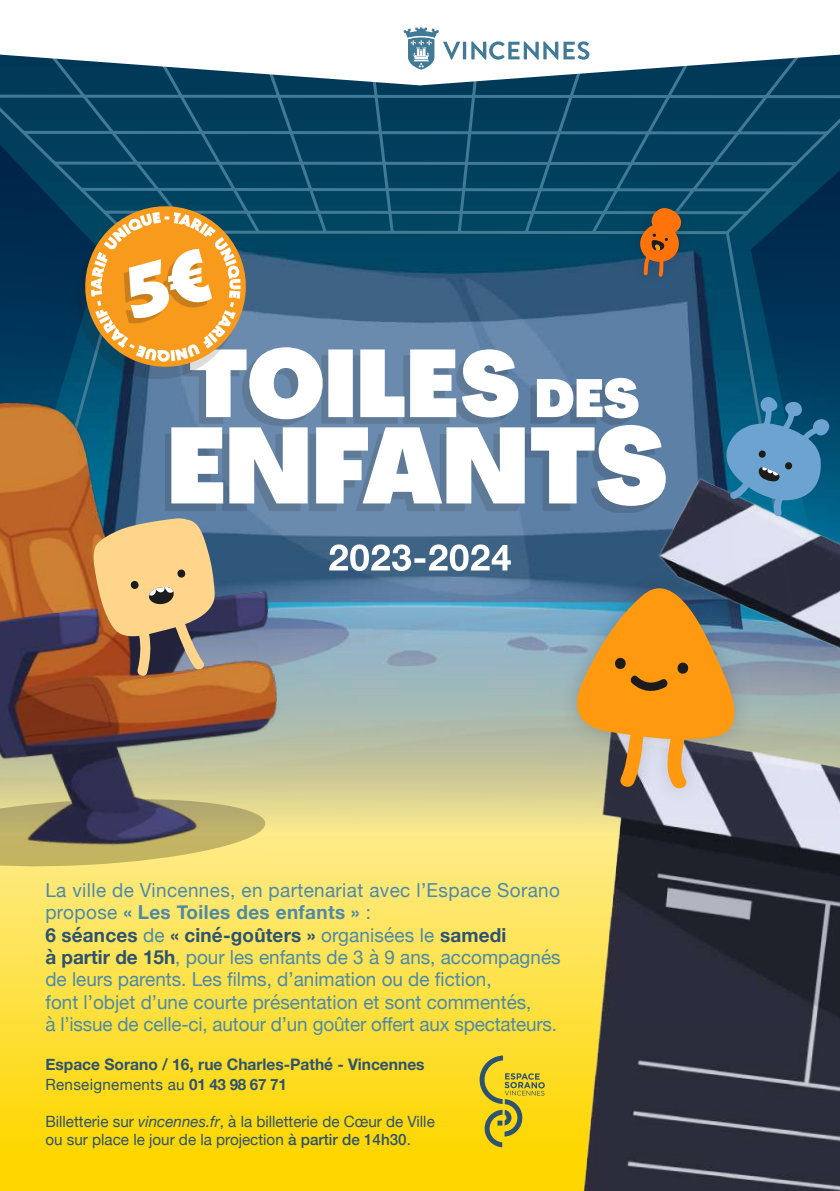
<style>
.page{position:relative;width:840px;height:1191px;background:#fff}
.page>*{position:absolute;margin:0;border:0;box-sizing:border-box;transform-origin:0 0}
.t1{font:19.2px/22.4px "Helvetica Neue";color:#4b8aa9}
.t2{font:700 15.8px "Helvetica Neue";color:#2c5371}
.t3{font:15.6px/17.4px "Helvetica Neue";color:#2c5371}
.t4{font:15.6px "Helvetica Neue";letter-spacing:.02em;color:#2c5371}
.s1{font-weight:700}
.s2{font-weight:700;color:#2c5371}
.s3{font-style:italic}
.s4{font-weight:500}
</style>
<div class="page">
<img style="left:0;top:237px;width:723px;height:954px">
<svg style="left:0;top:85px;width:839px;height:152px;background:#0a4664"></svg>
<svg style="left:0;top:102px;width:102px;height:239px;background:#033759"></svg>
<img style="left:475px;top:394px;width:364px;height:797px">
<svg style="left:0;top:53px;width:839px;height:32px"></svg>
<svg style="left:403px;top:27px;width:186px;height:43px"></svg>
<svg style="left:371px;top:544px;width:139px;height:27px"></svg>
<img style="left:0;top:341px;width:371px;height:546px">
<div style="left:165px;top:354px;width:494px;height:158px;background:#231f20;opacity:.16"></div>
<svg style="left:462px;top:349px;width:56px;height:68px"></svg>
<svg style="left:171px;top:425px;width:494px;height:81px"></svg>
<svg style="left:536px;top:378px;width:102px;height:40px"></svg>
<svg style="left:74px;top:195px;width:382px;height:224px"></svg>
<div style="left:629px;top:198px;width:61px;height:89px;background:#231f20;opacity:.2"></div>
<svg style="left:638px;top:208px;width:43px;height:70px;background:#976136"></svg>
<div style="left:558px;top:569px;width:194px;height:237px;background:#231f20;opacity:.19"></div>
<svg style="left:568px;top:567px;width:182px;height:225px;background:#ac8e5d"></svg>
<svg style="left:612px;top:657px;width:78px;height:36px;background:#d68211"></svg>
<svg style="left:723px;top:112px;width:116px;height:505px;background:#255978"></svg>
<svg style="left:92px;top:518px;width:123px;height:160px;background:#c39f72"></svg>
<p class="t1" style="left:45px;top:880px;width:516px">La ville de Vincennes, en partenariat avec l’Espace Sorano propose <span class="s1">« Les Toiles des enfants »</span> :<br><span class="s2">6 séances</span> de <span class="s2">« ciné-goûters »</span> organisées le <span class="s2">samedi<br>à partir de 15h</span>, pour les enfants de 3 à 9 ans, accompagnés de leurs parents. Les films, d’animation ou de fiction,<br>font l’objet d’une courte présentation et sont commentés,<br>à l’issue de celle-ci, autour d’un goûter offert aux spectateurs.</p>
<p class="t2" style="left:45px;top:1051px;width:380px">Espace Sorano / 16, rue Charles-Pathé - Vincennes</p>
<p class="t4" style="left:45px;top:1073px;width:243px">Renseignements au <span class="s1">01 43 98 67 71</span></p>
<p class="t3" style="left:45px;top:1114px;width:391px">Billetterie sur <span class="s3">vincennes.fr</span>, à la billetterie de Cœur de Ville ou sur place le jour de la projection <span class="s4">à partir de 14h30</span>.</p>
</div>
